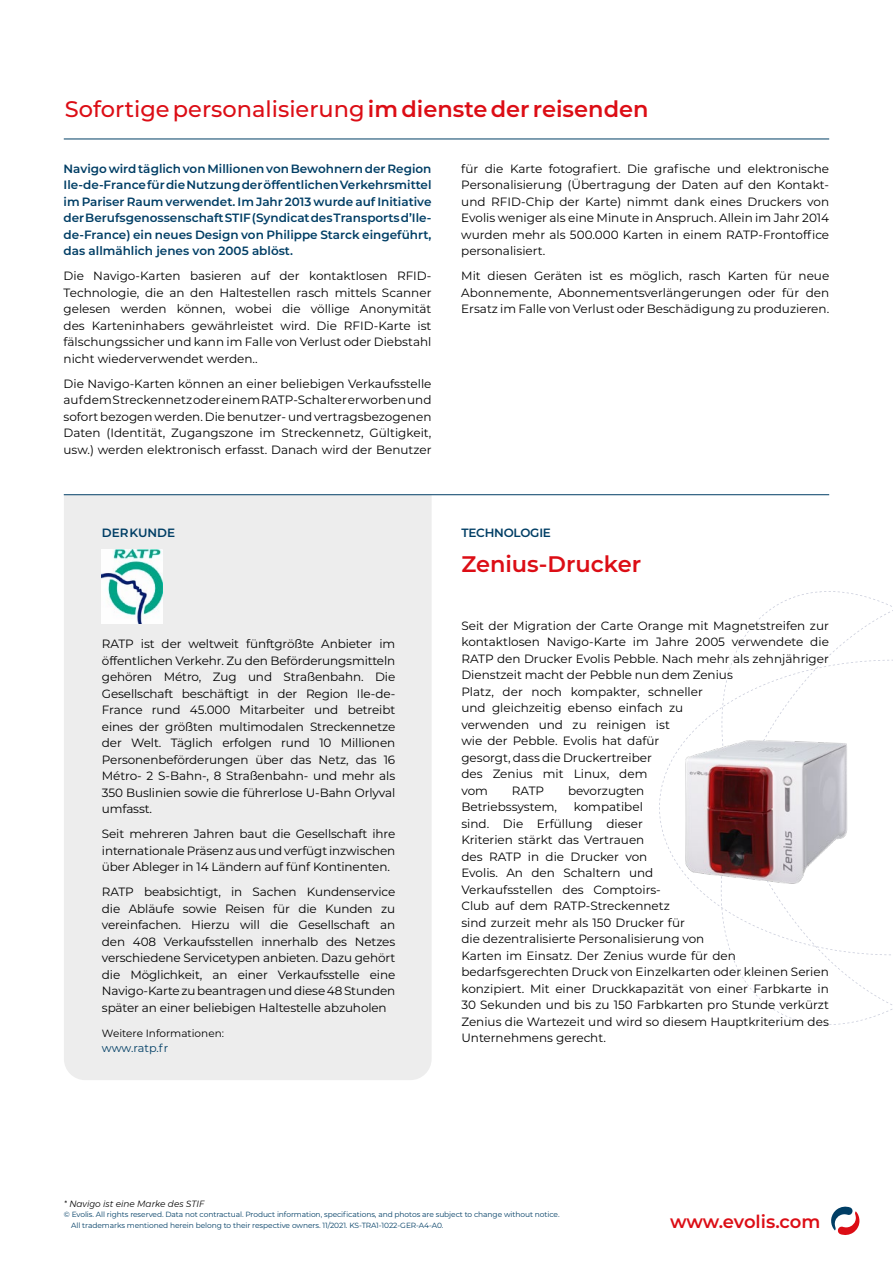
<style>
.page{position:relative;width:893px;height:1263px;background:#fff}
.page>*{position:absolute;margin:0;border:0;box-sizing:border-box;transform-origin:0 0}
.t1{font:500 22.5px "Montserrat";color:#dc0d15}
.t2{font:600 22.5px "Montserrat";color:#dc0d15}
.t3{font:600 18px "Montserrat";letter-spacing:-.01em;color:#dc0d15}
.t4{font:12px/16.5px "Montserrat";color:#000;text-align:justify}
.t5{font:600 12px/16.5px "Montserrat";color:#003e65;text-align:justify}
.t6{font:600 12px "Montserrat";letter-spacing:-.02em;color:#003e65}
.t7{font:11.25px "Montserrat";letter-spacing:-.005em;color:#003e65}
.t8{font:10.5px "Montserrat";color:#000}
.t9{font:italic 300 9px "Montserrat";color:#000}
.t10{font:7.5px/10.5px "Montserrat";letter-spacing:-.01em;color:#003e65}
.s1{font-weight:600}
</style>
<div class="page">
<svg style="left:721px;top:668px;width:98px;height:279px"></svg>
<svg style="left:831px;top:1206px;width:29px;height:29px"></svg>
<div style="left:64px;top:495px;width:368px;height:585px;background:#ededed"></div>
<hr style="left:64px;top:494px;width:765px;height:1px;background:#003e65">
<hr style="left:64px;top:139px;width:765px;height:1px;background:#003e65">
<img style="left:102px;top:550px;width:61px;height:74px">
<img style="left:680px;top:736px;width:168px;height:149px">
<h1 class="t1" style="left:65px;top:93px;width:585px">Sofortige personalisierung <span class="s1">im dienste der reisenden</span></h1>
<p class="t5" style="left:64px;top:160px;width:369px">Navigo wird täglich von Millionen von Bewohnern der Region Ile-de-France für die Nutzung der öffentlichen Verkehrsmittel im Pariser Raum verwendet. Im Jahr 2013 wurde auf Initiative der Berufsgenossenschaft STIF (Syndicat des Transports d’Ile&shy;de-France) ein neues Design von Philippe Starck eingeführt, das allmählich jenes von 2005 ablöst.</p>
<p class="t4" style="left:64px;top:267px;width:369px">Die Navigo-Karten basieren auf der kontaktlosen RFID-Technologie, die an den Haltestellen rasch mittels Scanner gelesen werden können, wobei die völlige Anonymität des Karteninhabers gewährleistet wird. Die RFID-Karte ist fälschungssicher und kann im Falle von Verlust oder Diebstahl nicht wiederverwendet werden..</p>
<p class="t4" style="left:64px;top:375px;width:369px">Die Navigo-Karten können an einer beliebigen Verkaufsstelle auf dem Streckennetz oder einem RATP-Schalter erworben und sofort bezogen werden. Die benutzer- und vertragsbezogenen Daten (Identität, Zugangszone im Streckennetz, Gültigkeit, usw.) werden elektronisch erfasst. Danach wird der Benutzer</p>
<p class="t5" style="left:102px;top:524px;width:75px">DER KUNDE</p>
<p class="t4" style="left:102px;top:635px;width:295px">RATP ist der weltweit fünftgrößte Anbieter im öffentlichen Verkehr. Zu den Beförderungsmitteln gehören Métro, Zug und Straßenbahn. Die Gesellschaft beschäftigt in der Region Ile-de-France rund 45.000 Mitarbeiter und betreibt eines der größten multimodalen Streckennetze der Welt. Täglich erfolgen rund 10 Millionen Personenbeförderungen über das Netz, das 16<br>Métro- 2 S-Bahn-, 8 Straßenbahn- und mehr als 350 Buslinien sowie die führerlose U-Bahn Orlyval umfasst.</p>
<p class="t4" style="left:102px;top:825px;width:295px">Seit mehreren Jahren baut die Gesellschaft ihre internationale Präsenz aus und verfügt inzwischen über Ableger in 14 Ländern auf fünf Kontinenten.</p>
<p class="t4" style="left:102px;top:883px;width:295px">RATP beabsichtigt, in Sachen Kundenservice die Abläufe sowie Reisen für die Kunden zu vereinfachen. Hierzu will die Gesellschaft an den 408 Verkaufsstellen innerhalb des Netzes verschiedene Servicetypen anbieten. Dazu gehört die Möglichkeit, an einer Verkaufsstelle eine Navigo-Karte zu beantragen und diese 48 Stunden später an einer beliebigen Haltestelle abzuholen</p>
<p class="t8" style="left:102px;top:1026px;width:124px">Weitere Informationen:</p>
<p class="t7" style="left:102px;top:1040px;width:68px">www.ratp.fr</p>
<p class="t4" style="left:461px;top:160px;width:369px">für die Karte fotografiert. Die grafische und elektronische Personalisierung (Übertragung der Daten auf den Kontakt&shy;und RFID-Chip der Karte) nimmt dank eines Druckers von Evolis weniger als eine Minute in Anspruch. Allein im Jahr 2014 wurden mehr als 500.000 Karten in einem RATP-Frontoffice personalisiert.</p>
<p class="t4" style="left:461px;top:267px;width:369px">Mit diesen Geräten ist es möglich, rasch Karten für neue Abonnemente, Abonnementsverlängerungen oder für den Ersatz im Falle von Verlust oder Beschädigung zu produzieren.</p>
<p class="t6" style="left:461px;top:524px;width:91px">TECHNOLOGIE</p>
<h1 class="t2" style="left:461px;top:548px;width:181px">Zenius-Drucker</h1>
<p class="t4" style="left:461px;top:617px;width:369px;text-align:left">Seit der Migration der Carte Orange mit Magnetstreifen zur kontaktlosen Navigo-Karte im Jahre 2005 verwendete die RATP den Drucker Evolis Pebble. Nach mehr als zehnjähriger Dienstzeit macht der Pebble nun dem Zenius<br>Platz, der noch kompakter, schneller<br>und gleichzeitig ebenso einfach zu<br>verwenden und zu reinigen ist<br>wie der Pebble. Evolis hat dafür<br>gesorgt, dass die Druckertreiber<br>des Zenius mit Linux, dem<br>vom</p>
<p class="t4" style="left:512px;top:782px;width:34px">RATP</p>
<p class="t4" style="left:568px;top:782px;width:78px">bevorzugten</p>
<p class="t4" style="left:461px;top:798px;width:97px">Betriebssystem,</p>
<p class="t4" style="left:461px;top:798px;width:369px;text-align:left;text-indent:112px">kompatibel<br>sind. Die Erfüllung dieser<br>Kriterien stärkt das Vertrauen<br>des RATP in die Drucker von<br>Evolis. An den Schaltern und<br>Verkaufsstellen des Comptoirs-<br>Club auf dem RATP-Streckennetz<br>sind zurzeit mehr als 150 Drucker für<br>die dezentralisierte Personalisierung von<br>Karten im Einsatz. Der Zenius wurde für den bedarfsgerechten Druck von Einzelkarten oder kleinen Serien konzipiert. Mit einer Druckkapazität von einer Farbkarte in 30 Sekunden und bis zu 150 Farbkarten pro Stunde verkürzt Zenius die Wartezeit und wird so diesem Hauptkriterium des Unternehmens gerecht.</p>
<p class="t9" style="left:64px;top:1196px;width:142px">* Navigo ist eine Marke des STIF</p>
<p class="t10" style="left:71px;top:1209px;width:490px;text-indent:-7px">© Evolis. All rights reserved. Data not contractual. Product information, specifications, and photos are subject to change without notice.<br>All trademarks mentioned herein belong to their respective owners. 11/2021. KS-TRA1-1022-GER-A4-A0.</p>
<h2 class="t3" style="left:670px;top:1208px;width:152px">www.evolis.com</h2>
</div>
